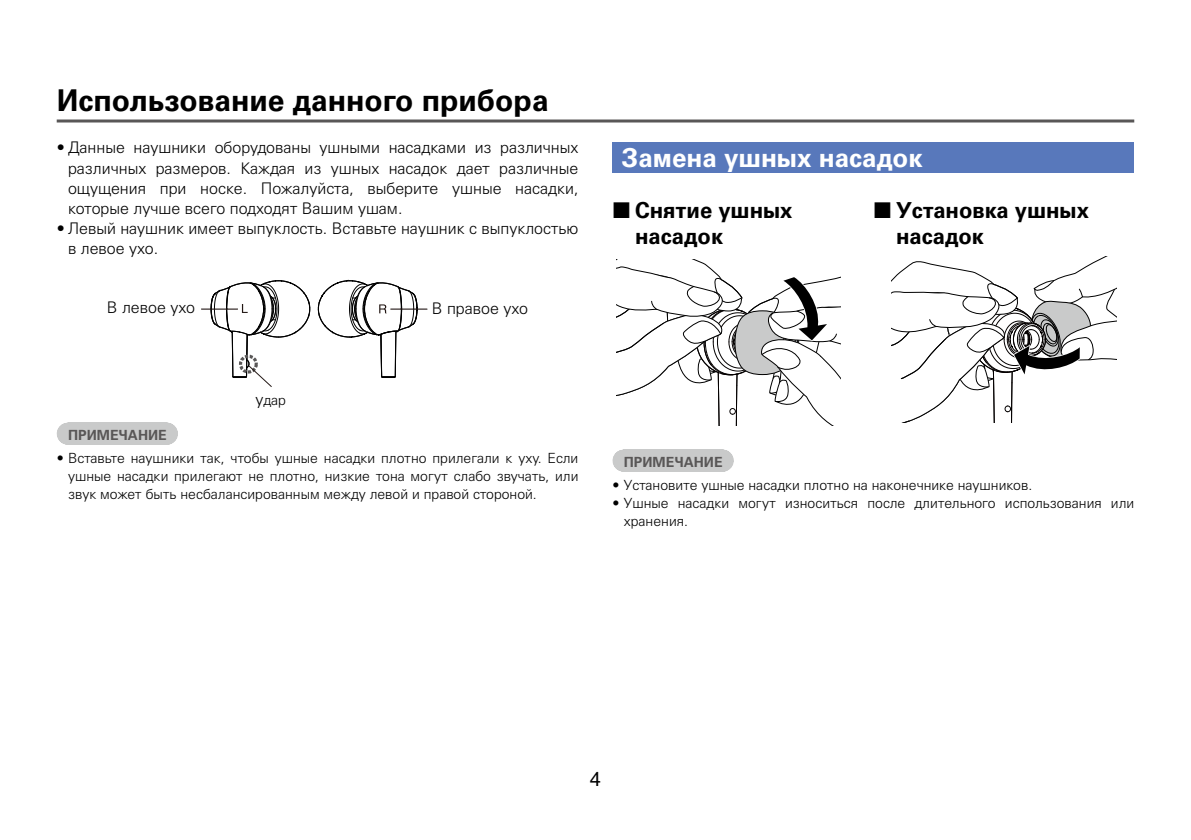
<style>
.page{position:relative;width:1191px;height:840px;background:#fff}
.page>*{position:absolute;margin:0;border:0;box-sizing:border-box;transform-origin:0 0}
.t1{font:700 30px "Univers LTCYR 65";color:#000}
.t2{font:700 26px "Univers LTCYR 65";color:#fff}
.t3{font:700 22px/26px "Univers LTCYR 65";color:#000}
.t4{font:20px "Helvetica LT Std";color:#000}
.t5{font:300 16px/20px "Univers LTCYR 45";color:#000;text-align:justify}
.t6{font:300 14px/18px "Univers LTCYR 45";color:#000;text-align:justify}
.t7{font:700 14px "Univers LTCYR 65";color:#595757}
.s1{font-size:16px}
.s2{font-family:"Marks For Denon";font-weight:400}
</style>
<div class="page">
<div style="left:68px;top:422px;width:99px;height:22px;background:#c9caca"></div>
<hr style="left:390px;top:308px;width:37px;height:1px;background:#231815">
<hr style="left:201px;top:308px;width:37px;height:1px;background:#231815">
<svg style="left:210px;top:279px;width:208px;height:108px"></svg>
<div style="left:623px;top:449px;width:100px;height:22px;background:#c9caca"></div>
<div style="left:612px;top:142px;width:522px;height:31px;background:#5878bb"></div>
<svg style="left:616px;top:259px;width:225px;height:166px"></svg>
<svg style="left:891px;top:257px;width:225px;height:165px"></svg>
<hr style="left:57px;top:119px;width:1077px;height:3px;background:#595757">
<h1 class="t1" style="left:57px;top:79px;width:493px">Использование данного прибора</h1>
<p class="t5" style="left:68px;top:137px;width:512px;text-indent:-11px">• Данные наушники оборудованы ушными насадками из различных различных размеров. Каждая из ушных насадок дает различные ощущения при носке. Пожалуйста, выберите ушные насадки, которые лучше всего подходят Вашим ушам.</p>
<p class="t5" style="left:68px;top:217px;width:512px;text-indent:-11px">• Левый наушник имеет выпуклость. Вставьте наушник с выпуклостью в левое ухо.</p>
<p class="t5" style="left:107px;top:297px;width:90px">В левое ухо</p>
<p class="t5" style="left:432px;top:298px;width:98px">В правое ухо</p>
<p class="t6" style="left:255px;top:390px;width:32px"><span class="s1">у</span>дар</p>
<p class="t7" style="left:68px;top:424px;width:100px">ПРИМЕЧАНИЕ</p>
<p class="t6" style="left:68px;top:449px;width:512px;text-indent:-11px">• Вставьте наушники так, чтобы ушные насадки плотно прилегали к уху. Если ушные насадки прилегают не плотно, низкие тона могут слабо звучать, или звук может быть несбалансированным между левой и правой стороной.</p>
<h2 class="t2" style="left:621px;top:139px;width:303px">Замена ушных насадок</h2>
<h3 class="t3" style="left:635px;top:196px;width:159px;text-indent:-23px"><span class="s2">2</span> Снятие ушных насадок</h3>
<h3 class="t3" style="left:896px;top:196px;width:194px;text-indent:-23px"><span class="s2">2</span> Установка ушных насадок</h3>
<p class="t7" style="left:624px;top:451px;width:100px">ПРИМЕЧАНИЕ</p>
<p class="t6" style="left:612px;top:476px;width:421px">• Установите ушные насадки плотно на наконечнике наушников.</p>
<p class="t6" style="left:624px;top:494px;width:512px;text-indent:-11px">• Ушные насадки могут износиться после длительного использования или хранения.</p>
<h3 class="t4" style="left:590px;top:767px;width:13px">4</h3>
</div>
